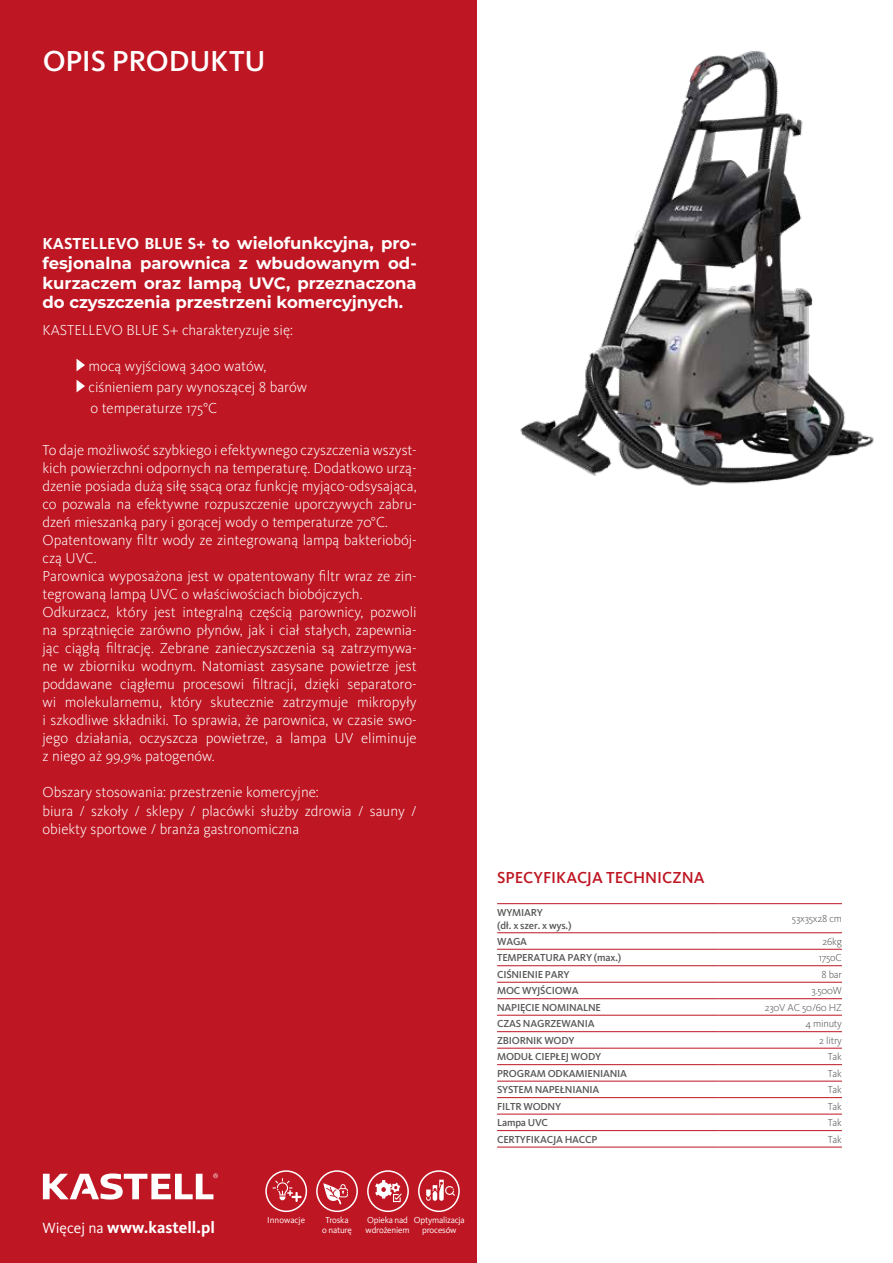
<style>
.page{position:relative;width:893px;height:1263px;background:#fff}
.page>*{position:absolute;margin:0;border:0;box-sizing:border-box;transform-origin:0 0}
.t1{font:500 30px "Kievit Pro";letter-spacing:-.005em;color:#fff}
.t2{font:700 16.65px "Kievit Pro";color:#fff}
.t3{font:700 16.5px/19.8px "Montserrat";color:#fff;text-align:justify}
.t4{font:500 16.5px "Kievit Pro";color:#be1622}
.t5{font:300 15px/18px "Kievit Pro";color:#fff}
.t6{font:500 10.5px/12.6px "Kievit Pro";letter-spacing:-.02em;color:#575756}
.t7{font:300 10.5px "Kievit Pro";letter-spacing:-.02em;color:#575756}
.t8{font:9px/9.8px "Kievit Pro";letter-spacing:-.02em;color:#fff;text-align:center}
.t9{font:9px "Kievit Pro";color:#fff}
.s1{font-family:"Kievit Pro"}
.s2{font-weight:400;font-size:15.3px}
</style>
<div class="page">
<div style="left:0;top:0;width:476px;height:1263px;background:#be1622"></div>
<svg style="left:43px;top:1173px;width:175px;height:26px"></svg>
<div style="left:367px;top:1170px;width:42px;height:42px;border:2px solid #fff;border-radius:50%"></div>
<svg style="left:375px;top:1180px;width:27px;height:22px"></svg>
<div style="left:316px;top:1170px;width:42px;height:42px;border:2px solid #fff;border-radius:50%"></div>
<svg style="left:323px;top:1183px;width:25px;height:21px"></svg>
<div style="left:418px;top:1170px;width:42px;height:42px;border:2px solid #fff;border-radius:50%"></div>
<svg style="left:426px;top:1180px;width:29px;height:21px"></svg>
<svg style="left:272px;top:1178px;width:30px;height:24px"></svg>
<div style="left:265px;top:1170px;width:42px;height:42px;border:2px solid #fff;border-radius:50%"></div>
<hr style="left:497px;top:903px;width:221px;height:1px;background:#be1622">
<hr style="left:718px;top:903px;width:124px;height:1px;background:#be1622">
<hr style="left:497px;top:932px;width:221px;height:1px;background:#be1622">
<hr style="left:718px;top:932px;width:124px;height:1px;background:#be1622">
<hr style="left:497px;top:949px;width:221px;height:1px;background:#be1622">
<hr style="left:718px;top:949px;width:124px;height:1px;background:#be1622">
<hr style="left:497px;top:965px;width:221px;height:1px;background:#be1622">
<hr style="left:718px;top:965px;width:124px;height:1px;background:#be1622">
<hr style="left:497px;top:982px;width:221px;height:1px;background:#be1622">
<hr style="left:718px;top:982px;width:124px;height:1px;background:#be1622">
<hr style="left:497px;top:998px;width:221px;height:1px;background:#be1622">
<hr style="left:718px;top:998px;width:124px;height:1px;background:#be1622">
<hr style="left:497px;top:1015px;width:221px;height:1px;background:#be1622">
<hr style="left:718px;top:1015px;width:124px;height:1px;background:#be1622">
<hr style="left:497px;top:1031px;width:221px;height:1px;background:#be1622">
<hr style="left:718px;top:1031px;width:124px;height:1px;background:#be1622">
<hr style="left:497px;top:1048px;width:221px;height:1px;background:#be1622">
<hr style="left:718px;top:1048px;width:124px;height:1px;background:#be1622">
<hr style="left:497px;top:1064px;width:221px;height:1px;background:#be1622">
<hr style="left:718px;top:1064px;width:124px;height:1px;background:#be1622">
<hr style="left:497px;top:1081px;width:221px;height:1px;background:#be1622">
<hr style="left:718px;top:1081px;width:124px;height:1px;background:#be1622">
<hr style="left:497px;top:1097px;width:221px;height:1px;background:#be1622">
<hr style="left:718px;top:1097px;width:124px;height:1px;background:#be1622">
<hr style="left:497px;top:1114px;width:221px;height:1px;background:#be1622">
<hr style="left:718px;top:1114px;width:124px;height:1px;background:#be1622">
<hr style="left:497px;top:1130px;width:221px;height:1px;background:#be1622">
<hr style="left:718px;top:1130px;width:124px;height:1px;background:#be1622">
<hr style="left:497px;top:1147px;width:221px;height:1px;background:#be1622">
<hr style="left:718px;top:1147px;width:124px;height:1px;background:#be1622">
<svg style="left:77px;top:359px;width:8px;height:12px"></svg>
<svg style="left:77px;top:380px;width:8px;height:12px"></svg>
<img style="left:520px;top:50px;width:354px;height:436px">
<h1 class="t1" style="left:43px;top:43px;width:224px">OPIS PRODUKTU</h1>
<p class="t3" style="left:43px;top:232px;width:376px"><span class="s1">KASTELLEVO BLUE S+</span> to wielofunkcyjna, pro&shy;fesjonalna parownica z wbudowanym od&shy;kurzaczem oraz lampą UVC, przeznaczona do czyszczenia przestrzeni komercyjnych.</p>
<p class="t5" style="left:43px;top:321px;width:252px">KASTELLEVO BLUE S+ charakteryzuje się:</p>
<p class="t5" style="left:89px;top:356px;width:220px;line-height:21px">mocą wyjściową 3400 watów, ciśnieniem pary wynoszącej 8 barów o temperaturze 175°C</p>
<p class="t5" style="left:43px;top:441px;width:376px">To daje możliwość szybkiego i efektywnego czyszczenia wszyst&shy;kich powierzchni odpornych na temperaturę. Dodatkowo urzą&shy;dzenie posiada dużą siłę ssącą oraz funkcję myjąco-odsysająca, co pozwala na efektywne rozpuszczenie uporczywych zabru&shy;dzeń mieszanką pary i gorącej wody o temperaturze 70°C.<br>Opatentowany filtr wody ze zintegrowaną lampą bakteriobój&shy;czą UVC.<br>Parownica wyposażona jest w opatentowany filtr wraz ze zin&shy;tegrowaną lampą UVC o właściwościach biobójczych.<br>Odkurzacz, który jest integralną częścią parownicy, pozwoli na sprzątnięcie zarówno płynów, jak i ciał stałych, zapewnia&shy;jąc ciągłą filtrację. Zebrane zanieczyszczenia są zatrzymywa&shy;ne w zbiorniku wodnym. Natomiast zasysane powietrze jest poddawane ciągłemu procesowi filtracji, dzięki separatoro&shy;wi molekularnemu, który skutecznie zatrzymuje mikropyły i szkodliwe składniki. To sprawia, że parownica, w czasie swo&shy;jego działania, oczyszcza powietrze, a lampa UV eliminuje z niego aż 99,9% patogenów.</p>
<p class="t5" style="left:43px;top:783px;width:376px">Obszary stosowania: przestrzenie komercyjne:<br>biura / szkoły / sklepy / placówki służby zdrowia / sauny / obiekty sportowe / branża gastronomiczna</p>
<p class="t9" style="left:267px;top:1214px;width:39px">Innowacje</p>
<p class="t2" style="left:43px;top:1218px;width:174px"><span class="s2">Więcej na</span> www.kastell.pl</p>
<p class="t8" style="left:366px;top:1215px;width:45px;text-align:left">Opieka nad wdrożeniem</p>
<p class="t8" style="left:322px;top:1215px;width:31px">Troska o naturę</p>
<p class="t8" style="left:414px;top:1215px;width:53px">Optymalizacja procesów</p>
<p class="t4" style="left:497px;top:868px;width:209px">SPECYFIKACJA TECHNICZNA</p>
<p class="t6" style="left:497px;top:906px;width:76px">WYMIARY<br>(dł. x szer. x wys.)</p>
<p class="t7" style="left:792px;top:912px;width:51px">53x35x28 cm</p>
<p class="t6" style="left:497px;top:935px;width:32px">WAGA</p>
<p class="t7" style="left:822px;top:935px;width:21px">26kg</p>
<p class="t6" style="left:497px;top:951px;width:126px">TEMPERATURA PARY (max.)</p>
<p class="t7" style="left:819px;top:952px;width:25px">175oC</p>
<p class="t6" style="left:497px;top:968px;width:74px">CIŚNIENIE PARY</p>
<p class="t7" style="left:821px;top:968px;width:22px">8 bar</p>
<p class="t6" style="left:497px;top:984px;width:83px">MOC WYJŚCIOWA</p>
<p class="t7" style="left:811px;top:985px;width:32px">3.500W</p>
<p class="t6" style="left:497px;top:1001px;width:105px">NAPIĘCIE NOMINALNE</p>
<p class="t7" style="left:765px;top:1001px;width:79px">230V AC 50/60 HZ</p>
<p class="t6" style="left:497px;top:1017px;width:99px">CZAS NAGRZEWANIA</p>
<p class="t7" style="left:805px;top:1018px;width:38px">4 minuty</p>
<p class="t6" style="left:497px;top:1034px;width:79px">ZBIORNIK WODY</p>
<p class="t7" style="left:819px;top:1034px;width:24px">2 litry</p>
<p class="t6" style="left:497px;top:1050px;width:106px">MODUŁ CIEPŁEJ WODY</p>
<p class="t7" style="left:828px;top:1051px;width:16px">Tak</p>
<p class="t6" style="left:497px;top:1067px;width:132px">PROGRAM ODKAMIENIANIA</p>
<p class="t7" style="left:828px;top:1067px;width:16px">Tak</p>
<p class="t6" style="left:497px;top:1083px;width:104px">SYSTEM NAPEŁNIANIA</p>
<p class="t7" style="left:828px;top:1083px;width:16px">Tak</p>
<p class="t6" style="left:497px;top:1100px;width:66px">FILTR WODNY</p>
<p class="t7" style="left:828px;top:1100px;width:16px">Tak</p>
<p class="t6" style="left:497px;top:1116px;width:52px">Lampa UVC</p>
<p class="t7" style="left:828px;top:1116px;width:16px">Tak</p>
<p class="t6" style="left:497px;top:1133px;width:102px">CERTYFIKACJA HACCP</p>
<p class="t7" style="left:828px;top:1133px;width:16px">Tak</p>
</div>
